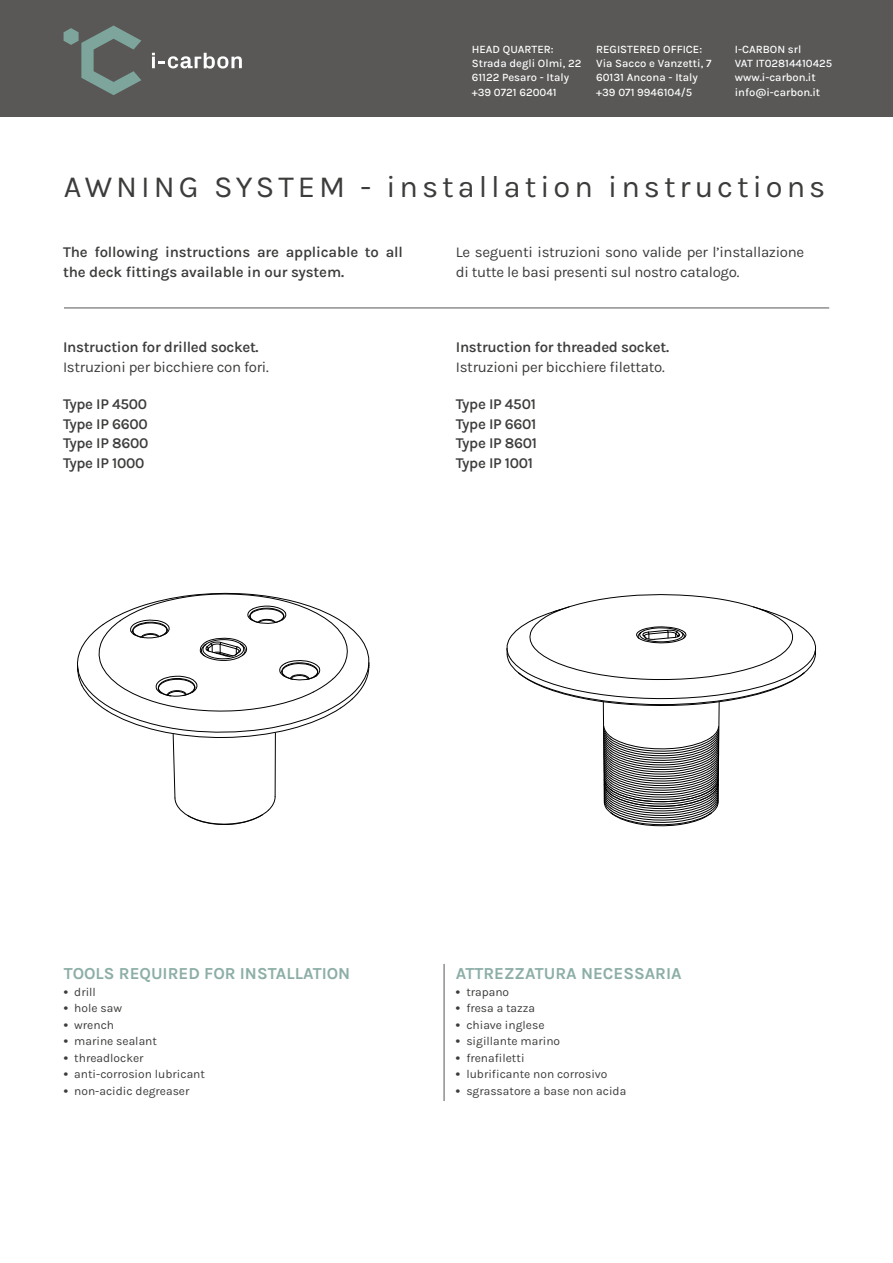
<style>
.page{position:relative;width:893px;height:1263px;background:#fff}
.page>*{position:absolute;margin:0;border:0;box-sizing:border-box;transform-origin:0 0}
.t1{font:30.75px "Karla";letter-spacing:.13em;color:#3c3c3b}
.t2{font:700 16.8px "Karla";color:#8caea6}
.t3{font:600 15px/19.5px "Karla";letter-spacing:-.02em;color:#3c3c3b;text-align:justify}
.t4{font:15px/19.5px "Karla";letter-spacing:-.02em;color:#3c3c3b}
.t5{font:12px "Karla";color:#3c3c3b}
.t6{font:500 11.25px/14.2px "Karla";color:#fff}
.s1{font-weight:700}
</style>
<div class="page">
<div style="left:0;top:0;width:893px;height:117px;background:#595857"></div>
<svg style="left:64px;top:26px;width:77px;height:69px"></svg>
<svg style="left:152px;top:53px;width:90px;height:16px"></svg>
<hr style="left:64px;top:308px;width:765px;height:1px;background:#575756">
<hr style="left:444px;top:964px;width:1px;height:137px;background:#575756">
<svg style="left:77px;top:592px;width:293px;height:233px"></svg>
<svg style="left:506px;top:594px;width:310px;height:233px"></svg>
<p class="t6" style="left:472px;top:42px;width:111px">HEAD QUARTER:<br>Strada degli Olmi, 22<br>61122 Pesaro - Italy +39 0721 620041</p>
<p class="t6" style="left:735px;top:42px;width:99px">I-CARBON srl<br>VAT IT02814410425 www.i-carbon.it info@i-carbon.it</p>
<p class="t6" style="left:596px;top:42px;width:117px">REGISTERED OFFICE:<br>Via Sacco e Vanzetti, 7<br>60131 Ancona - Italy +39 071 9946104/5</p>
<h1 class="t1" style="left:64px;top:167px;width:763px">AWNING SYSTEM - installation instructions</h1>
<p class="t3" style="left:63px;top:242px;width:341px">The following instructions are applicable to all the deck fittings available in our system.</p>
<p class="t3" style="left:63px;top:337px;width:197px">Instruction for drilled socket.</p>
<p class="t4" style="left:63px;top:356px;width:207px">Istruzioni per bicchiere con fori.</p>
<p class="t4" style="left:456px;top:242px;width:350px">Le seguenti istruzioni sono valide per l’installazione di tutte le basi presenti sul nostro catalogo.</p>
<p class="t3" style="left:456px;top:337px;width:215px">Instruction for threaded socket.</p>
<p class="t4" style="left:456px;top:356px;width:210px">Istruzioni per bicchiere filettato.</p>
<p class="t3" style="left:63px;top:394px;width:87px">Type IP 4500<br>Type IP 6600<br>Type IP 8600<br>Type IP 1000</p>
<p class="t3" style="left:456px;top:394px;width:83px">Type IP 4501<br>Type IP 6601<br>Type IP 8601<br>Type IP 1001</p>
<p class="t2" style="left:64px;top:963px;width:288px">TOOLS REQUIRED FOR INSTALLATION</p>
<p class="t5" style="left:64px;top:984px;width:34px"><span class="s1">•</span> drill</p>
<p class="t5" style="left:64px;top:1000px;width:60px"><span class="s1">•</span> hole saw</p>
<p class="t5" style="left:64px;top:1017px;width:52px"><span class="s1">•</span> wrench</p>
<p class="t5" style="left:64px;top:1033px;width:95px"><span class="s1">•</span> marine sealant</p>
<p class="t5" style="left:64px;top:1050px;width:81px"><span class="s1">•</span> threadlocker</p>
<p class="t5" style="left:64px;top:1066px;width:143px"><span class="s1">•</span> anti-corrosion lubricant</p>
<p class="t5" style="left:64px;top:1083px;width:127px"><span class="s1">•</span> non-acidic degreaser</p>
<p class="t2" style="left:456px;top:963px;width:227px">ATTREZZATURA NECESSARIA</p>
<p class="t5" style="left:456px;top:984px;width:55px"><span class="s1">•</span> trapano</p>
<p class="t5" style="left:456px;top:1000px;width:81px"><span class="s1">•</span> fresa a tazza</p>
<p class="t5" style="left:456px;top:1017px;width:90px"><span class="s1">•</span> chiave inglese</p>
<p class="t5" style="left:456px;top:1033px;width:106px"><span class="s1">•</span> sigillante marino</p>
<p class="t5" style="left:456px;top:1050px;width:70px"><span class="s1">•</span> frenafiletti</p>
<p class="t5" style="left:456px;top:1066px;width:153px"><span class="s1">•</span> lubrificante non corrosivo</p>
<p class="t5" style="left:456px;top:1083px;width:172px"><span class="s1">•</span> sgrassatore a base non acida</p>
</div>
